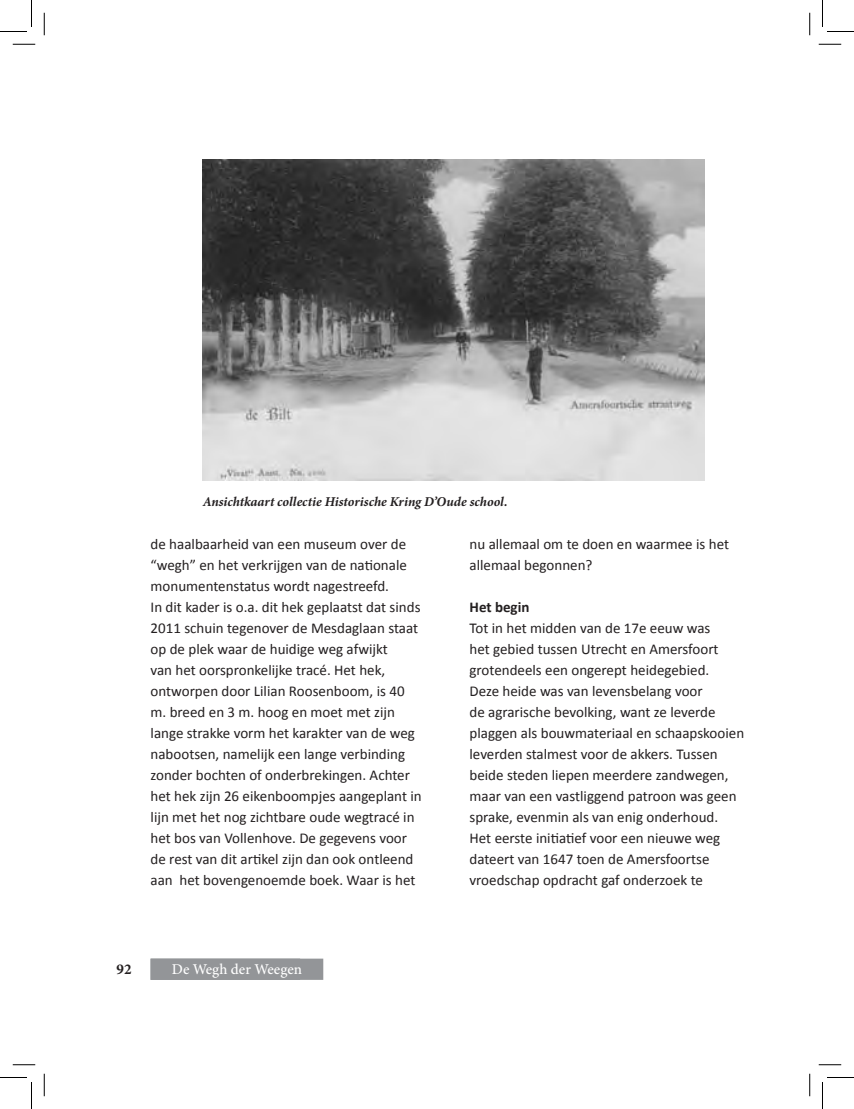
<style>
.page{position:relative;width:854px;height:1109px;background:#fff}
.page>*{position:absolute;margin:0;border:0;box-sizing:border-box;transform-origin:0 0}
.t1{font:15px/21px "Calibri";color:#231f20}
.t2{font:500 15px "Minion Pro";color:#fff}
.t3{font:700 15px "Calibri";color:#231f20}
.t4{font:700 15px "Minion Pro";color:#231f20}
.t5{font:italic 700 13.5px "Minion Pro";letter-spacing:-.005em;color:#231f20}
</style>
<div class="page">
<div style="left:151px;top:959px;width:172px;height:21px;background:#939598"></div>
<img style="left:203px;top:159px;width:501px;height:321px">
<svg style="left:13px;top:44px;width:22px;height:1px"></svg>
<svg style="left:819px;top:44px;width:22px;height:1px"></svg>
<svg style="left:13px;top:1064px;width:22px;height:1px"></svg>
<svg style="left:819px;top:1064px;width:22px;height:1px"></svg>
<svg style="left:44px;top:13px;width:1px;height:22px"></svg>
<svg style="left:44px;top:1074px;width:1px;height:22px"></svg>
<svg style="left:809px;top:13px;width:1px;height:22px"></svg>
<svg style="left:809px;top:1074px;width:1px;height:22px"></svg>
<svg style="left:0;top:0;width:32px;height:32px"></svg>
<svg style="left:0;top:1077px;width:32px;height:32px"></svg>
<svg style="left:822px;top:0;width:32px;height:32px"></svg>
<svg style="left:822px;top:1077px;width:32px;height:32px"></svg>
<p class="t5" style="left:203px;top:492px;width:306px">Ansichtkaart collectie Historische Kring D’Oude school.</p>
<p class="t1" style="left:151px;top:533px;width:273px">de haalbaarheid van een museum over de “wegh” en het verkrijgen van de nationale monumentenstatus wordt nagestreefd.<br>In dit kader is o.a. dit hek geplaatst dat sinds 2011 schuin tegenover de Mesdaglaan staat op de plek waar de huidige weg afwijkt<br>van het oorspronkelijke tracé. Het hek, ontworpen door Lilian Roosenboom, is 40 m. breed en 3 m. hoog en moet met zijn lange strakke vorm het karakter van de weg nabootsen, namelijk een lange verbinding zonder bochten of onderbrekingen. Achter het hek zijn 26 eikenboompjes aangeplant in lijn met het nog zichtbare oude wegtracé in het bos van Vollenhove. De gegevens voor de rest van dit artikel zijn dan ook ontleend aan het bovengenoemde boek. Waar is het</p>
<p class="t1" style="left:469px;top:533px;width:261px">nu allemaal om te doen en waarmee is het allemaal begonnen?</p>
<p class="t3" style="left:469px;top:597px;width:61px">Het begin</p>
<p class="t1" style="left:469px;top:617px;width:276px">Tot in het midden van de 17e eeuw was<br>het gebied tussen Utrecht en Amersfoort grotendeels een ongerept heidegebied.<br>Deze heide was van levensbelang voor<br>de agrarische bevolking, want ze leverde plaggen als bouwmateriaal en schaapskooien leverden stalmest voor de akkers. Tussen beide steden liepen meerdere zandwegen, maar van een vastliggend patroon was geen sprake, evenmin als van enig onderhoud.<br>Het eerste initiatief voor een nieuwe weg dateert van 1647 toen de Amersfoortse vroedschap opdracht gaf onderzoek te</p>
<p class="t4" style="left:117px;top:959px;width:16px">92</p>
<p class="t2" style="left:172px;top:959px;width:108px">Naam van a tik l</p>
<p class="t2" style="left:172px;top:959px;width:132px">De Wegh der Weegen</p>
</div>
